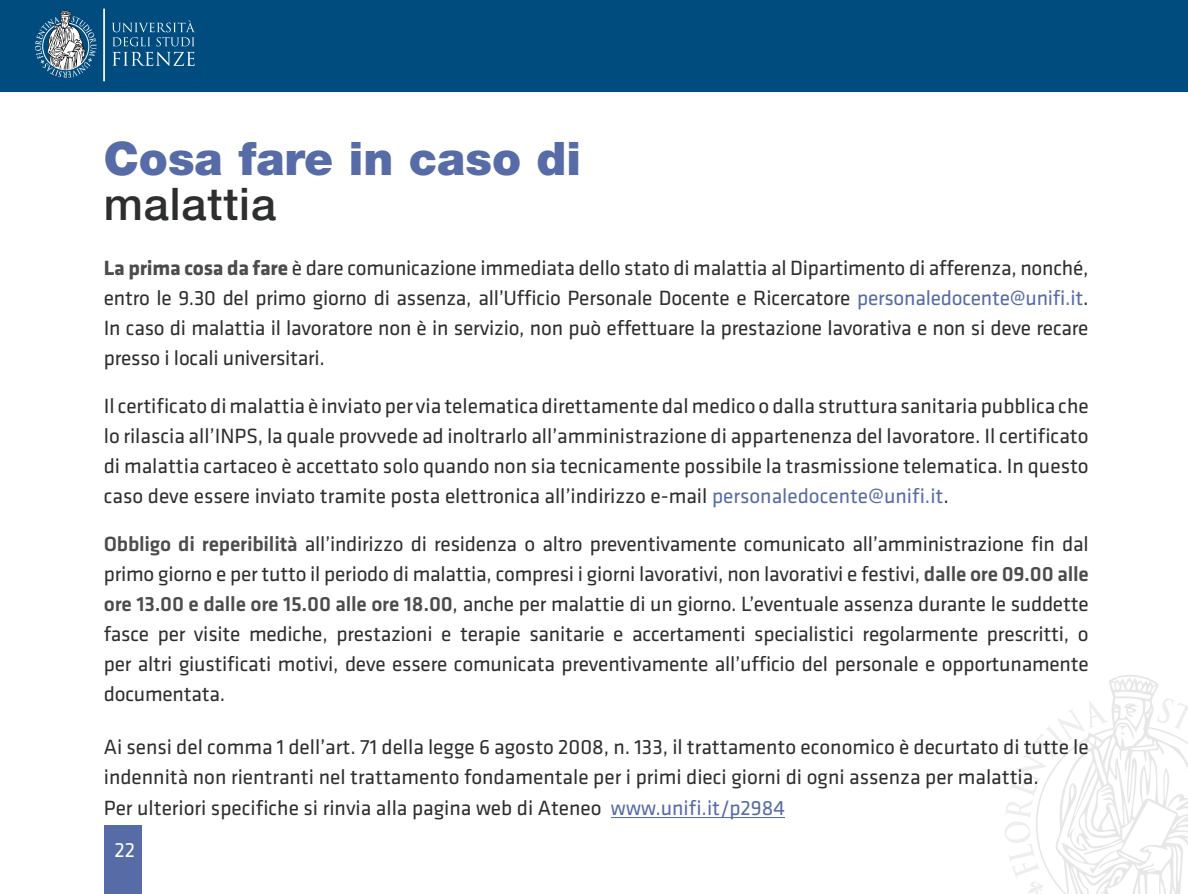
<style>
.page{position:relative;width:1188px;height:894px;background:#fff}
.page>*{position:absolute;margin:0;border:0;box-sizing:border-box;transform-origin:0 0}
.t1{font:900 46.25px "Helvetica Neue LT Pro";color:#576ca6}
.t2{font:500 45px "Helvetica Neue LT Pro";letter-spacing:.02em;color:#2d2e2e}
.t3{font:21.38px/30px "Klavika";color:#2d2e2e;text-align:justify}
.t4{font:21.25px "Klavika";color:#fff}
.s1{font-weight:700;color:#4d4b4b}
.s2{color:#576ca6}
.s3{font-weight:500;color:#4d4b4b}
</style>
<div class="page">
<div style="left:0;top:0;width:1188px;height:92px;background:#004c7f"></div>
<hr style="left:103px;top:9px;width:2px;height:72px;background:#fff">
<svg style="left:112px;top:52px;width:83px;height:14px"></svg>
<svg style="left:112px;top:20px;width:83px;height:26px"></svg>
<svg style="left:35px;top:10px;width:61px;height:68px"></svg>
<div style="left:104px;top:825px;width:37px;height:69px;background:#576ca6"></div>
<svg style="left:1005px;top:675px;width:183px;height:219px"></svg>
<hr style="left:611px;top:817px;width:174px;height:1px;background:#576ca6">
<h1 class="t1" style="left:104px;top:131px;width:479px">Cosa fare in caso di</h1>
<h2 class="t2" style="left:104px;top:177px;width:174px">malattia</h2>
<p class="t3" style="left:104px;top:253px;width:986px"><span class="s1">La prima cosa da fare</span> è dare comunicazione immediata dello stato di malattia al Dipartimento di afferenza, nonché, entro le 9.30 del primo giorno di assenza, all’Ufficio Personale Docente e Ricercatore <span class="s2">personaledocente@unifi.it</span>.<br>In caso di malattia il lavoratore non è in servizio, non può effettuare la prestazione lavorativa e non si deve recare presso i locali universitari.</p>
<p class="t3" style="left:104px;top:391px;width:986px">Il certificato di malattia è inviato per via telematica direttamente dal medico o dalla struttura sanitaria pubblica che lo rilascia all’INPS, la quale provvede ad inoltrarlo all’amministrazione di appartenenza del lavoratore. Il certificato di malattia cartaceo è accettato solo quando non sia tecnicamente possibile la trasmissione telematica. In questo caso deve essere inviato tramite posta elettronica all’indirizzo e-mail <span class="s2">personaledocente@unifi.it</span>.</p>
<p class="t3" style="left:104px;top:529px;width:986px"><span class="s3">Obbligo di reperibilità</span> all’indirizzo di residenza o altro preventivamente comunicato all’amministrazione fin dal primo giorno e per tutto il periodo di malattia, compresi i giorni lavorativi, non lavorativi e festivi, <span class="s3">dalle ore 09.00 alle ore 13.00 e dalle ore 15.00 alle ore 18.00</span>, anche per malattie di un giorno. L’eventuale assenza durante le suddette fasce per visite mediche, prestazioni e terapie sanitarie e accertamenti specialistici regolarmente prescritti, o per altri giustificati motivi, deve essere comunicata preventivamente all’ufficio del personale e opportunamente documentata.</p>
<p class="t3" style="left:104px;top:732px;width:986px;line-height:30.4px;text-align:left">Ai sensi del comma 1 dell’art. 71 della legge 6 agosto 2008, n. 133, il trattamento economico è decurtato di tutte le indennità non rientranti nel trattamento fondamentale per i primi dieci giorni di ogni assenza per malattia.<br>Per ulteriori specifiche si rinvia alla pagina web di Ateneo <span class="s2">www.unifi.it/p2984</span></p>
<p class="t4" style="left:114px;top:839px;width:22px">22</p>
</div>
